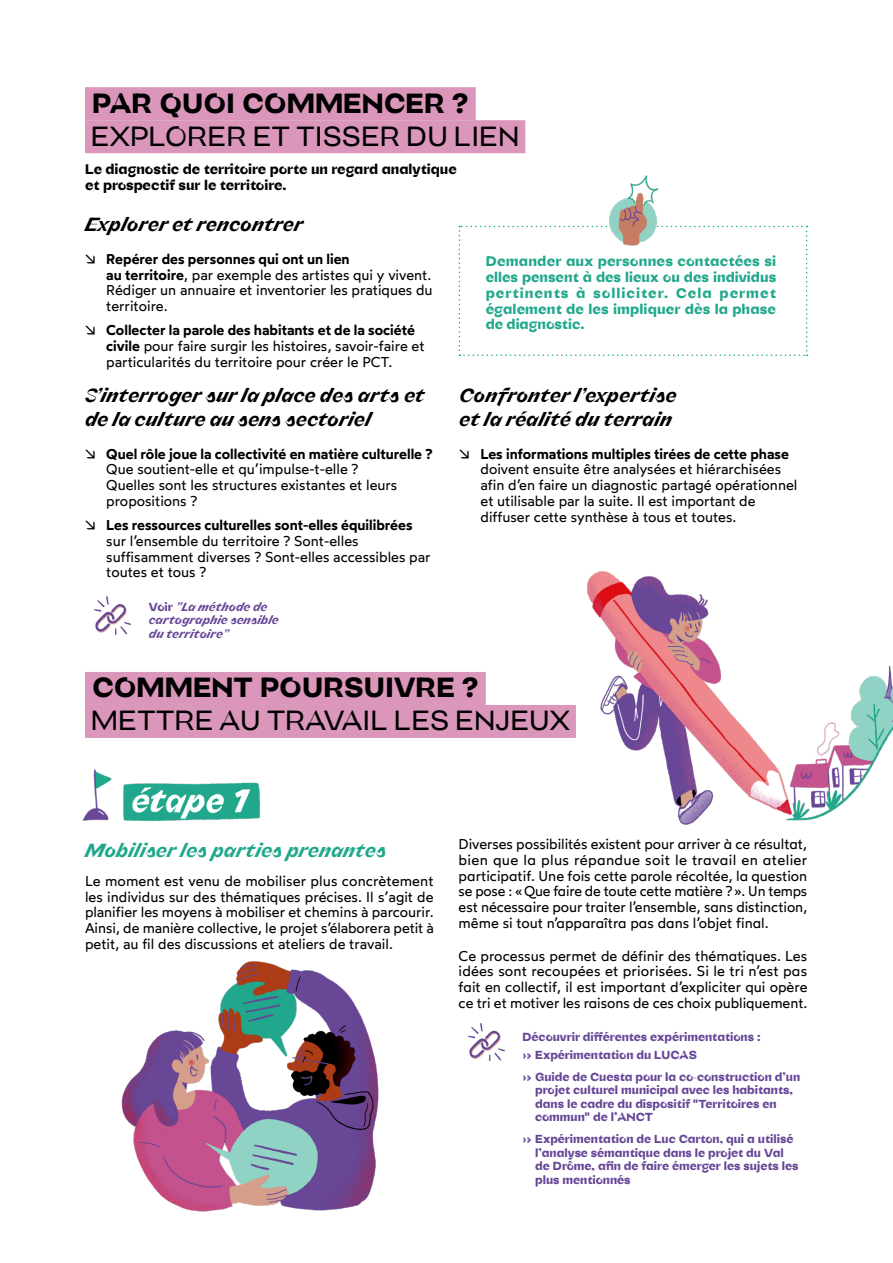
<style>
.page{position:relative;width:893px;height:1263px;background:#fff}
.page>*{position:absolute;margin:0;border:0;box-sizing:border-box;transform-origin:0 0}
.t1{font:28.5px "Ortank Display wght 400 Ortank GX";color:#000}
.t2{font:28.5px "Ortank Display wght 800 Ortank GX";color:#000}
.t3{font:19.5px/24px "lo ol Ortank Display wght 800 Ortank Italic GX";color:#000}
.t4{font:19.5px "lo ol Ortank Display wght 800 Ortank Italic GX";color:#21a88c}
.t5{font:14.25px/15.8px "Wotfard";color:#000}
.t6{font:14.25px/15.8px "Ortank Display wght 800 Ortank GX";letter-spacing:.01em;color:#21a88c;text-align:justify}
.t7{font:14.25px/15.8px "Ortank Display wght 800 Ortank GX";color:#000}
.t8{font:12px/13.5px "Ortank Display wght 800 Ortank GX";color:#674797}
.t9{font:12px/13.5px "lo ol Ortank Display wght 800 Ortank Italic GX";color:#674797}
.s1{font-weight:600}
.s2{font-family:"Ortank Display wght 800 Ortank GX"}
</style>
<div class="page">
<div style="left:85px;top:87px;width:391px;height:33px;background:#db97bb"></div>
<div style="left:85px;top:120px;width:440px;height:33px;background:#db97bb"></div>
<img style="left:123px;top:782px;width:138px;height:39px">
<div style="left:85px;top:672px;width:401px;height:33px;background:#db97bb"></div>
<div style="left:85px;top:705px;width:491px;height:33px;background:#db97bb"></div>
<svg style="left:459px;top:226px;width:349px;height:130px"></svg>
<img style="left:593px;top:175px;width:80px;height:72px">
<img style="left:121px;top:961px;width:258px;height:251px">
<img style="left:94px;top:596px;width:37px;height:39px">
<img style="left:82px;top:769px;width:30px;height:52px">
<img style="left:586px;top:571px;width:307px;height:254px">
<img style="left:468px;top:1023px;width:37px;height:38px">
<h1 class="t2" style="left:92px;top:85px;width:378px">PAR QUOI COMMENCER ?</h1>
<h1 class="t1" style="left:91px;top:118px;width:430px">EXPLORER ET TISSER DU LIEN</h1>
<p class="t7" style="left:85px;top:162px;width:373px">Le diagnostic de territoire porte un regard analytique et prospectif sur le territoire.</p>
<h2 class="t3" style="left:85px;top:213px;width:220px">Explorer et rencontrer</h2>
<p class="t5" style="left:106px;top:251px;width:328px;text-indent:-21px">↘ <span class="s1">Repérer des personnes qui ont un lien<br>au territoire</span>, par exemple des artistes qui y vivent.<br>Rédiger un annuaire et inventorier les pratiques du territoire.</p>
<p class="t5" style="left:106px;top:322px;width:320px;text-indent:-21px">↘ <span class="s1">Collecter la parole des habitants et de la société civile</span> pour faire surgir les histoires, savoir-faire et particularités du territoire pour créer le PCT.</p>
<h2 class="t3" style="left:85px;top:383px;width:341px">S’interroger sur la place des arts et de la culture au sens sectoriel</h2>
<p class="t5" style="left:106px;top:445px;width:328px;text-indent:-21px">↘ <span class="s1">Quel rôle joue la collectivité en matière culturelle ?<br></span>Que soutient-elle et qu’impulse-t-elle ?<br>Quelles sont les structures existantes et leurs propositions ?</p>
<p class="t5" style="left:106px;top:517px;width:326px;text-indent:-21px">↘ <span class="s1">Les ressources culturelles sont-elles équilibrées </span>sur l’ensemble du territoire ? Sont-elles suffisamment diverses ? Sont-elles accessibles par toutes et tous ?</p>
<p class="t9" style="left:149px;top:600px;width:131px"><span class="s2">Voir</span> "La méthode de cartographie sensible du territoire"</p>
<p class="t6" style="left:486px;top:254px;width:292px">Demander aux personnes contactées si elles pensent à des lieux ou des individus pertinents à solliciter. Cela permet également de les impliquer dès la phase de diagnostic.</p>
<h2 class="t3" style="left:459px;top:383px;width:219px">Confronter l’expertise et la réalité du terrain</h2>
<p class="t5" style="left:480px;top:445px;width:318px;text-indent:-21px">↘ <span class="s1">Les informations multiples tirées de cette phase </span>doivent ensuite être analysées et hiérarchisées afin d’en faire un diagnostic partagé opérationnel et utilisable par la suite. Il est important de diffuser cette synthèse à tous et toutes.</p>
<h1 class="t2" style="left:92px;top:670px;width:388px">COMMENT POURSUIVRE ?</h1>
<h1 class="t1" style="left:91px;top:703px;width:481px">METTRE AU TRAVAIL LES ENJEUX</h1>
<h2 class="t4" style="left:85px;top:839px;width:303px">Mobiliser les parties prenantes</h2>
<p class="t5" style="left:85px;top:872px;width:350px;text-align:justify">Le moment est venu de mobiliser plus concrètement les individus sur des thématiques précises. Il s’agit de planifier les moyens à mobiliser et chemins à parcourir.<br>Ainsi, de manière collective, le projet s’élaborera petit à petit, au fil des discussions et ateliers de travail.</p>
<p class="t5" style="left:459px;top:836px;width:350px;text-align:justify">Diverses possibilités existent pour arriver à ce résultat, bien que la plus répandue soit le travail en atelier participatif. Une fois cette parole récoltée, la question se pose : «Que faire de toute cette matière ?». Un temps est nécessaire pour traiter l’ensemble, sans distinction, même si tout n’apparaîtra pas dans l’objet final.</p>
<p class="t5" style="left:459px;top:947px;width:350px;text-align:justify">Ce processus permet de définir des thématiques. Les idées sont recoupées et priorisées. Si le tri n’est pas fait en collectif, il est important d’expliciter qui opère ce tri et motiver les raisons de ces choix publiquement.</p>
<p class="t8" style="left:522px;top:1030px;width:240px">Découvrir différentes expérimentations :</p>
<p class="t8" style="left:522px;top:1048px;width:176px">→ Expérimentation du LUCAS</p>
<p class="t8" style="left:535px;top:1070px;width:267px;text-indent:-13px">→ Guide de Cuesta pour la co-construction d’un projet culturel municipal avec les habitants, dans le cadre du dispositif "Territoires en commun" de l’ANCT</p>
<p class="t8" style="left:535px;top:1132px;width:265px;text-indent:-13px">→ Expérimentation de Luc Carton, qui a utilisé l’analyse sémantique dans le projet du Val de Drôme, afin de faire émerger les sujets les plus mentionnés</p>
</div>
